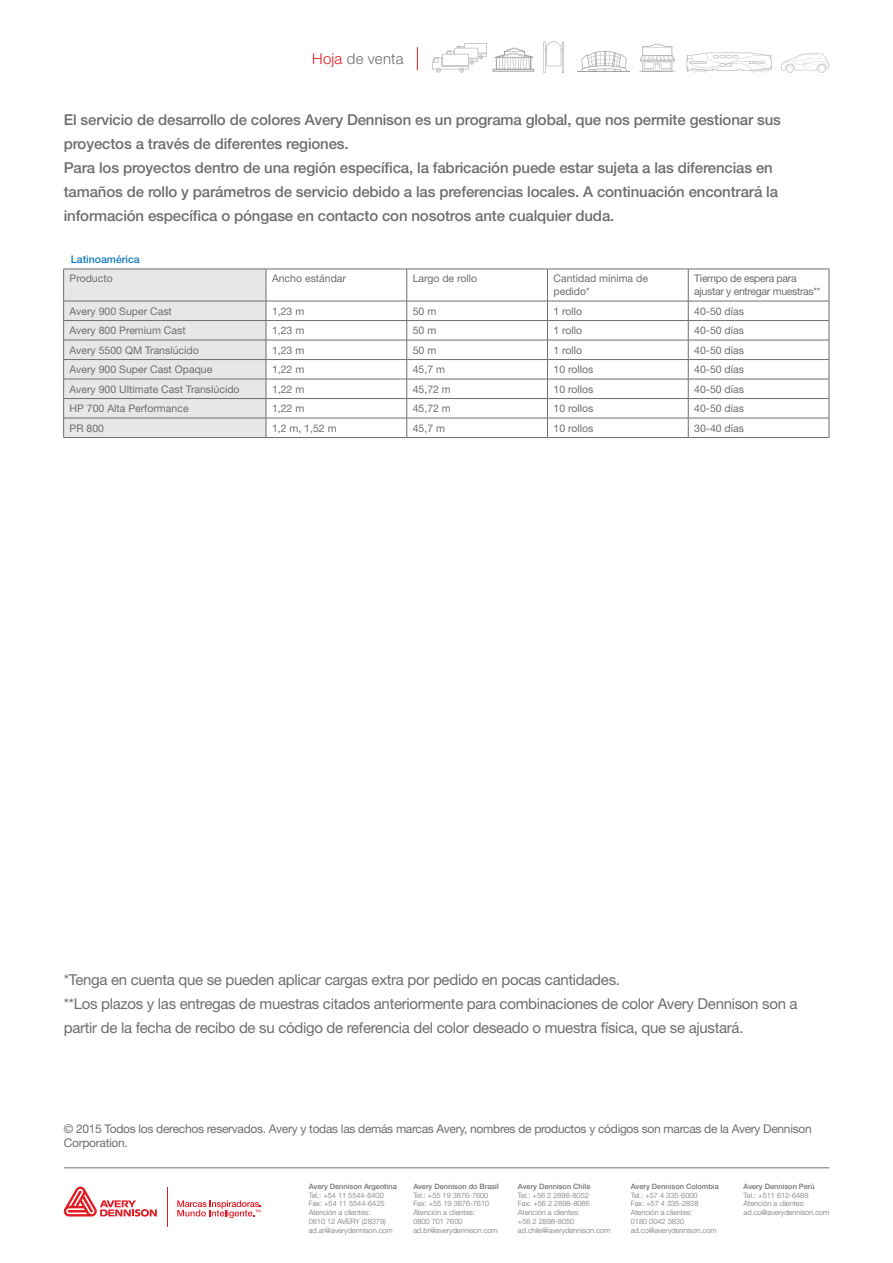
<style>
.page{position:relative;width:893px;height:1263px;background:#fff}
.page>*{position:absolute;margin:0;border:0;box-sizing:border-box;transform-origin:0 0}
.t1{font:500 15px/24px "Helvetica Neue LT Std";letter-spacing:-.01em;color:#6d6e71}
.t2{font:15px/24px "Helvetica Neue LT Std";letter-spacing:-.02em;color:#6d6e71}
.t3{font:300 15px "Helvetica Neue LT Std";letter-spacing:.015em;color:#6d6e71}
.t4{font:12px/14.4px "Helvetica Neue LT Std";letter-spacing:-.025em;color:#6d6e71}
.t5{font:10.5px/12.6px "Helvetica Neue LT Std";color:#6d6e71}
.t6{font:10.5px/12.6px "Helvetica Neue LT Std";letter-spacing:-.03em;color:#6d6e71}
.t7{font:500 10.5px "Helvetica Neue LT Std";color:#1079bf}
.t8{font:300 7.35px/8.9px "Helvetica Neue LT Std";color:#6d6e71}
.t9{font:500 7.35px "Helvetica Neue LT Std";color:#6d6e71}
.s1{color:#e11b22}
</style>
<div class="page">
<svg style="left:432px;top:43px;width:102px;height:30px"></svg>
<svg style="left:543px;top:41px;width:21px;height:32px"></svg>
<svg style="left:581px;top:51px;width:47px;height:20px"></svg>
<hr style="left:577px;top:71px;width:53px;height:1px;background:#a1a1a4">
<hr style="left:639px;top:71px;width:36px;height:1px;background:#a1a1a4">
<svg style="left:640px;top:44px;width:35px;height:28px"></svg>
<svg style="left:687px;top:53px;width:85px;height:19px"></svg>
<svg style="left:781px;top:53px;width:48px;height:20px"></svg>
<svg style="left:417px;top:47px;width:1px;height:23px"></svg>
<hr style="left:167px;top:1187px;width:1px;height:39px;background:#e31b23">
<svg style="left:177px;top:1200px;width:84px;height:18px"></svg>
<svg style="left:64px;top:1186px;width:93px;height:30px"></svg>
<hr style="left:64px;top:1167px;width:765px;height:1px;background:#9d9fa2">
<hr style="left:266px;top:269px;width:141px;height:1px;background:#6d6e71">
<hr style="left:407px;top:269px;width:140px;height:1px;background:#6d6e71">
<hr style="left:547px;top:269px;width:141px;height:1px;background:#6d6e71">
<hr style="left:688px;top:269px;width:141px;height:1px;background:#6d6e71">
<hr style="left:829px;top:269px;width:1px;height:32px;background:#6d6e71">
<svg style="left:829px;top:301px;width:1px;height:136px"></svg>
<hr style="left:406px;top:269px;width:1px;height:32px;background:#6d6e71">
<hr style="left:547px;top:269px;width:1px;height:32px;background:#6d6e71">
<hr style="left:688px;top:269px;width:1px;height:32px;background:#6d6e71">
<hr style="left:266px;top:301px;width:141px;height:1px;background:#6d6e71">
<hr style="left:407px;top:301px;width:140px;height:1px;background:#6d6e71">
<hr style="left:547px;top:301px;width:141px;height:1px;background:#6d6e71">
<hr style="left:688px;top:301px;width:141px;height:1px;background:#6d6e71">
<hr style="left:266px;top:320px;width:141px;height:1px;background:#6d6e71">
<hr style="left:407px;top:320px;width:140px;height:1px;background:#6d6e71">
<hr style="left:547px;top:320px;width:141px;height:1px;background:#6d6e71">
<hr style="left:688px;top:320px;width:141px;height:1px;background:#6d6e71">
<hr style="left:266px;top:340px;width:141px;height:1px;background:#6d6e71">
<hr style="left:407px;top:340px;width:140px;height:1px;background:#6d6e71">
<hr style="left:547px;top:340px;width:141px;height:1px;background:#6d6e71">
<hr style="left:688px;top:340px;width:141px;height:1px;background:#6d6e71">
<hr style="left:266px;top:359px;width:141px;height:1px;background:#6d6e71">
<hr style="left:407px;top:359px;width:140px;height:1px;background:#6d6e71">
<hr style="left:547px;top:359px;width:141px;height:1px;background:#6d6e71">
<hr style="left:688px;top:359px;width:141px;height:1px;background:#6d6e71">
<hr style="left:266px;top:379px;width:141px;height:1px;background:#6d6e71">
<hr style="left:407px;top:379px;width:140px;height:1px;background:#6d6e71">
<hr style="left:547px;top:379px;width:141px;height:1px;background:#6d6e71">
<hr style="left:688px;top:379px;width:141px;height:1px;background:#6d6e71">
<hr style="left:266px;top:398px;width:141px;height:1px;background:#6d6e71">
<hr style="left:407px;top:398px;width:140px;height:1px;background:#6d6e71">
<hr style="left:547px;top:398px;width:141px;height:1px;background:#6d6e71">
<hr style="left:688px;top:398px;width:141px;height:1px;background:#6d6e71">
<hr style="left:266px;top:418px;width:141px;height:1px;background:#6d6e71">
<svg style="left:63px;top:269px;width:204px;height:168px;background:#dedfe0"></svg>
<hr style="left:407px;top:418px;width:140px;height:1px;background:#6d6e71">
<svg style="left:406px;top:301px;width:1px;height:136px"></svg>
<hr style="left:547px;top:418px;width:141px;height:1px;background:#6d6e71">
<svg style="left:547px;top:301px;width:1px;height:136px"></svg>
<hr style="left:688px;top:418px;width:141px;height:1px;background:#6d6e71">
<svg style="left:688px;top:301px;width:1px;height:136px"></svg>
<hr style="left:63px;top:437px;width:203px;height:1px;background:#6d6e71">
<hr style="left:266px;top:437px;width:141px;height:1px;background:#6d6e71">
<hr style="left:407px;top:437px;width:140px;height:1px;background:#6d6e71">
<hr style="left:547px;top:437px;width:141px;height:1px;background:#6d6e71">
<hr style="left:688px;top:437px;width:141px;height:1px;background:#6d6e71">
<h1 class="t3" style="left:312px;top:49px;width:93px"><span class="s1">Hoja</span> de venta</h1>
<p class="t1" style="left:64px;top:108px;width:719px">El servicio de desarrollo de colores Avery Dennison es un programa global, que nos permite gestionar sus proyectos a través de diferentes regiones.<br>Para los proyectos dentro de una región específica, la fabricación puede estar sujeta a las diferencias en tamaños de rollo y parámetros de servicio debido a las preferencias locales. A continuación encontrará la información específica o póngase en contacto con nosotros ante cualquier duda.</p>
<h3 class="t7" style="left:71px;top:253px;width:70px">Latinoamérica</h3>
<h3 class="t5" style="left:70px;top:272px;width:45px">Producto</h3>
<h3 class="t5" style="left:272px;top:272px;width:76px">Ancho estándar</h3>
<h3 class="t5" style="left:413px;top:272px;width:66px">Largo de rollo</h3>
<h3 class="t5" style="left:553px;top:272px;width:96px">Cantidad mínima de pedido*</h3>
<h3 class="t6" style="left:694px;top:272px;width:128px">Tiempo de espera para ajustar y entregar muestras**</h3>
<h3 class="t5" style="left:70px;top:304px;width:104px">Avery 900 Super Cast</h3>
<h3 class="t5" style="left:272px;top:304px;width:34px">1,23 m</h3>
<h3 class="t5" style="left:413px;top:304px;width:25px">50 m</h3>
<h3 class="t5" style="left:553px;top:304px;width:30px">1 rollo</h3>
<h3 class="t5" style="left:694px;top:304px;width:51px">40-50 días</h3>
<h3 class="t5" style="left:70px;top:324px;width:118px">Avery 800 Premium Cast</h3>
<h3 class="t5" style="left:272px;top:324px;width:34px">1,23 m</h3>
<h3 class="t5" style="left:413px;top:324px;width:25px">50 m</h3>
<h3 class="t5" style="left:553px;top:324px;width:30px">1 rollo</h3>
<h3 class="t5" style="left:694px;top:324px;width:51px">40-50 días</h3>
<h3 class="t5" style="left:70px;top:343px;width:131px">Avery 5500 QM Translúcido</h3>
<h3 class="t5" style="left:272px;top:343px;width:34px">1,23 m</h3>
<h3 class="t5" style="left:413px;top:343px;width:25px">50 m</h3>
<h3 class="t5" style="left:553px;top:343px;width:30px">1 rollo</h3>
<h3 class="t5" style="left:694px;top:343px;width:51px">40-50 días</h3>
<h3 class="t5" style="left:70px;top:363px;width:144px">Avery 900 Super Cast Opaque</h3>
<h3 class="t5" style="left:272px;top:363px;width:34px">1,22 m</h3>
<h3 class="t5" style="left:413px;top:363px;width:34px">45,7 m</h3>
<h3 class="t5" style="left:553px;top:363px;width:41px">10 rollos</h3>
<h3 class="t5" style="left:694px;top:363px;width:51px">40-50 días</h3>
<h3 class="t5" style="left:70px;top:382px;width:171px">Avery 900 Ultimate Cast Translúcido</h3>
<h3 class="t5" style="left:272px;top:382px;width:34px">1,22 m</h3>
<h3 class="t5" style="left:413px;top:382px;width:40px">45,72 m</h3>
<h3 class="t5" style="left:553px;top:382px;width:41px">10 rollos</h3>
<h3 class="t5" style="left:694px;top:382px;width:51px">40-50 días</h3>
<h3 class="t5" style="left:70px;top:402px;width:121px">HP 700 Alta Performance</h3>
<h3 class="t5" style="left:272px;top:402px;width:34px">1,22 m</h3>
<h3 class="t5" style="left:413px;top:402px;width:40px">45,72 m</h3>
<h3 class="t5" style="left:553px;top:402px;width:41px">10 rollos</h3>
<h3 class="t5" style="left:694px;top:402px;width:51px">40-50 días</h3>
<h3 class="t5" style="left:70px;top:421px;width:36px">PR 800</h3>
<h3 class="t5" style="left:272px;top:421px;width:66px">1,2 m, 1,52 m</h3>
<h3 class="t5" style="left:413px;top:421px;width:34px">45,7 m</h3>
<h3 class="t5" style="left:553px;top:421px;width:41px">10 rollos</h3>
<h3 class="t5" style="left:694px;top:421px;width:51px">30-40 días</h3>
<p class="t2" style="left:64px;top:967px;width:735px">*Tenga en cuenta que se pueden aplicar cargas extra por pedido en pocas cantidades.<br>**Los plazos y las entregas de muestras citados anteriormente para combinaciones de color Avery Dennison son a partir de la fecha de recibo de su código de referencia del color deseado o muestra física, que se ajustará.</p>
<h2 class="t4" style="left:64px;top:1121px;width:749px">© 2015 Todos los derechos reservados. Avery y todas las demás marcas Avery, nombres de productos y códigos son marcas de la Avery Dennison<br>Corporation.</h2>
<p class="t9" style="left:309px;top:1182px;width:90px">Avery Dennison Argentina</p>
<p class="t8" style="left:309px;top:1190px;width:86px">Tel.: +54 11 5544-6400<br>Fax: +54 11 5544-6425<br>Atención a clientes:<br>0810 12 AVERY (28379) ad.ar@averydennison.com</p>
<p class="t9" style="left:413px;top:1182px;width:87px">Avery Dennison do Brasil</p>
<p class="t8" style="left:413px;top:1190px;width:86px">Tel.: +55 19 3876-7600<br>Fax: +55 19 3876-7610<br>Atención a clientes:<br>0800 701 7600 ad.br@averydennison.com</p>
<p class="t9" style="left:518px;top:1182px;width:74px">Avery Dennison Chile</p>
<p class="t8" style="left:518px;top:1190px;width:94px">Tel.: +56 2 2898-8052<br>Fax: +56 2 2898-8086<br>Atención a clientes:<br>+56 2 2898-8050 ad.chile@averydennison.com</p>
<p class="t9" style="left:631px;top:1182px;width:89px">Avery Dennison Colombia</p>
<p class="t8" style="left:631px;top:1190px;width:87px">Tel.: +57 4 335-6000<br>Fax: +57 4 335-2838<br>Atención a clientes:<br>0180 0042 3830 ad.co@averydennison.com</p>
<p class="t9" style="left:744px;top:1182px;width:73px">Avery Dennison Perú</p>
<p class="t8" style="left:744px;top:1190px;width:87px">Tel.: +511 612-6488<br>Atención a clientes: ad.co@averydennison.com</p>
</div>
